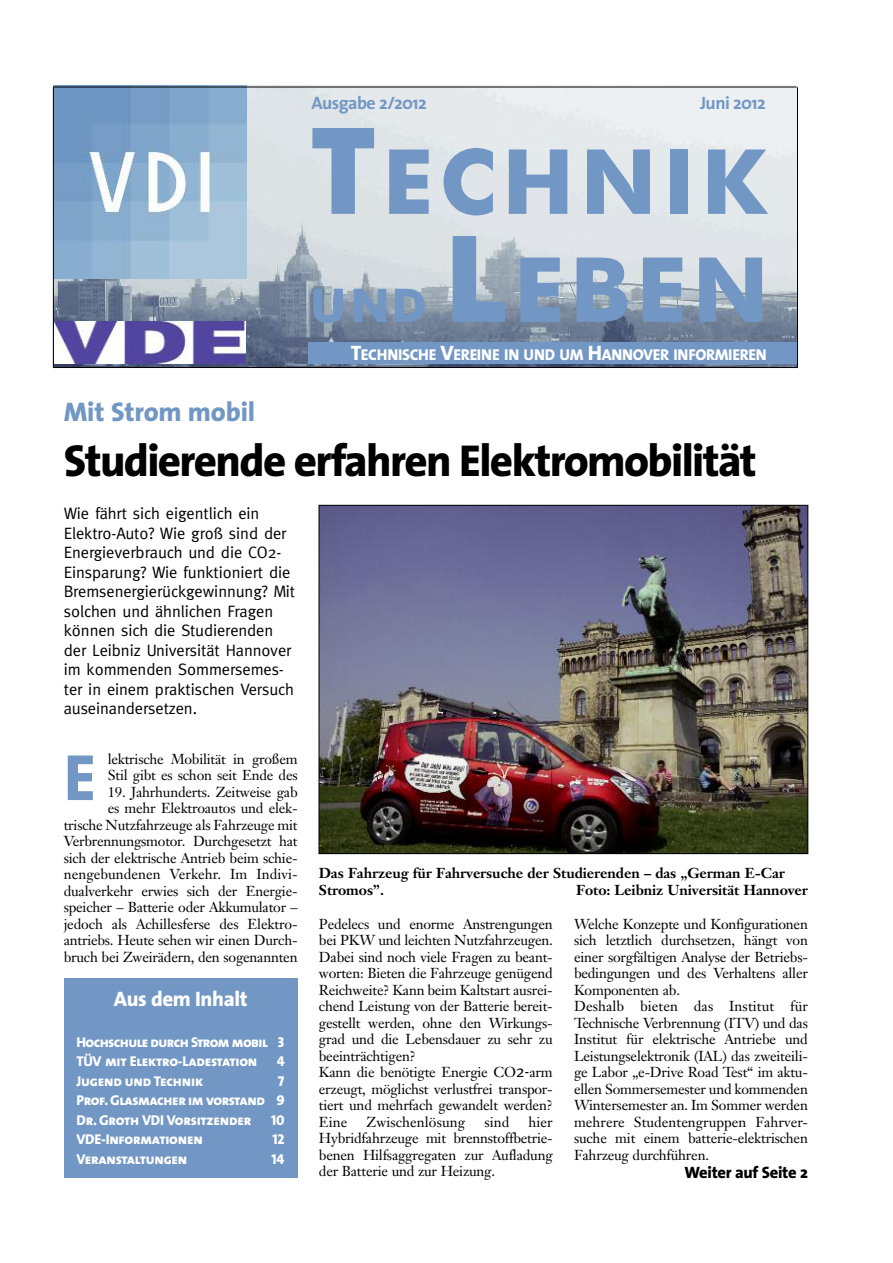
<style>
.page{position:relative;width:893px;height:1263px;background:#fff}
.page>*{position:absolute;margin:0;border:0;box-sizing:border-box;transform-origin:0 0}
.t1{font:700 90px "Futura BT";letter-spacing:.065em;color:#7297c4}
.t2{font:800 66px "The Sans";color:#7297c4}
.t3{font:700 46.5px "Futura BT";color:#7297c4}
.t4{font:800 45px "The Sans";letter-spacing:-.035em;color:#000}
.t5{font:800 27px "The Sans";letter-spacing:-.005em;color:#7297c4}
.t6{font:800 21px "The Sans";letter-spacing:-.02em;color:#fff}
.t7{font:700 18px "The Sans";letter-spacing:-.03em;color:#7297c4}
.t8{font:16.5px/19.5px "Meta";letter-spacing:-.005em;color:#000}
.t9{font:800 16.5px "The Sans";letter-spacing:-.02em;color:#000}
.t10{font:800 15.75px "The Sans";letter-spacing:-.025em;color:#fff}
.t11{font:14.25px/16.5px "Janson Text";letter-spacing:-.015em;color:#000}
.t12{font:14.25px/19.5px "The Sans Extra Bold Caps";letter-spacing:-.02em;color:#fff;text-align:justify}
.t13{font:700 14.25px/16.5px "Janson Text";letter-spacing:-.005em;color:#000}
.t14{font:14.25px/19.5px "The Sans Extra Bold Caps";letter-spacing:-.04em;color:#fff}
.t15{font:14.25px "Janson Text";letter-spacing:.005em;color:#000}
.s1{font-size:120px}
.s2{font-size:21px}
.s3{font-family:"Meta";font-size:16.5px}
</style>
<div class="page">
<img style="left:321px;top:507px;width:485px;height:345px">
<div style="left:64px;top:978px;width:234px;height:200px;background:#7297c4"></div>
<img style="left:54px;top:85px;width:743px;height:282px">
<div style="left:308px;top:342px;width:489px;height:21px;background:#7297c4"></div>
<img style="left:53px;top:85px;width:194px;height:194px">
<img style="left:54px;top:321px;width:191px;height:42px">
<hr style="left:53px;top:87px;width:1px;height:280px;background:#000">
<hr style="left:53px;top:87px;width:744px;height:1px;background:#000">
<hr style="left:53px;top:367px;width:744px;height:1px;background:#000">
<hr style="left:797px;top:87px;width:1px;height:280px;background:#000">
<p class="t7" style="left:312px;top:96px;width:117px">Ausgabe 2/2012</p>
<p class="t7" style="left:700px;top:96px;width:67px">Juni 2012</p>
<h1 class="t1" style="left:310px;top:146px;width:458px"><span class="s1">T</span>ECHNIK</h1>
<h3 class="t3" style="left:310px;top:287px;width:119px">UND</h3>
<h1 class="t1" style="left:444px;top:254px;width:327px"><span class="s1">L</span>EBEN</h1>
<h3 class="t5" style="left:64px;top:401px;width:193px">Mit Strom mobil</h3>
<p class="t10" style="left:351px;top:348px;width:417px"><span class="s2">T</span>ECHNISCHE <span class="s2">V</span>EREINE IN UND UM <span class="s2">H</span>ANNOVER INFORMIEREN</p>
<h3 class="t4" style="left:64px;top:443px;width:694px">Studierende erfahren Elektromobilität</h3>
<p class="t8" style="left:64px;top:504px;width:233px">Wie fährt sich eigentlich ein<br>Elektro-Auto? Wie groß sind der<br>Energieverbrauch und die CO2-<br>Einsparung? Wie funktioniert die<br>Bremsenergierückgewinnung? Mit solchen und ähnlichen Fragen können sich die Studierenden der Leibniz Universität Hannover im kommenden Sommersemes&shy;ter in einem praktischen Versuch auseinandersetzen.</p>
<p class="t11" style="left:108px;top:752px;width:191px">lektrische Mobilität in großem<br>Stil gibt es schon seit Ende des</p>
<p class="t11" style="left:64px;top:785px;width:235px;text-align:right">19. Jahrhunderts. Zeitweise gab<br>es mehr Elektroautos und elek-<br>trische Nutzfahrzeuge als Fahrzeuge mit Verbrennungsmotor. Durchgesetzt hat sich der elektrische Antrieb beim schie&shy;nengebundenen Verkehr. Im Indivi&shy;dualverkehr erwies sich der Energie&shy;speicher – Batterie oder Akkumulator – jedoch als Achillesferse des Elektro&shy;antriebs. Heute sehen wir einen Durch&shy;bruch bei Zweirädern, den sogenannten</p>
<h2 class="t2" style="left:64px;top:752px;width:34px">E</h2>
<h3 class="t6" style="left:114px;top:990px;width:135px">Aus dem Inhalt</h3>
<p class="t14" style="left:77px;top:1034px;width:209px">Hochschule durch Strom mobil 3<br>TÜV mit Elektro-Ladestation</p>
<p class="t12" style="left:277px;top:1053px;width:9px">4</p>
<p class="t12" style="left:77px;top:1073px;width:128px">Jugend und Technik</p>
<p class="t12" style="left:77px;top:1073px;width:210px;text-indent:201px">7<br>Prof. Glasmacher im vorstand 9<br>Dr. Groth VDI Vorsitzender</p>
<p class="t12" style="left:271px;top:1112px;width:15px">10</p>
<p class="t12" style="left:77px;top:1131px;width:128px">VDE-Informationen</p>
<p class="t12" style="left:272px;top:1131px;width:14px">12</p>
<p class="t12" style="left:77px;top:1151px;width:112px">Veranstaltungen</p>
<p class="t12" style="left:272px;top:1151px;width:14px">14</p>
<p class="t13" style="left:319px;top:867px;width:467px">Das Fahrzeug für Fahrversuche der Studierenden – das „German E-Car<br>Stromos”.</p>
<p class="t13" style="left:576px;top:883px;width:233px">Foto: Leibniz Universität Hannover</p>
<p class="t11" style="left:319px;top:917px;width:235px">Pedelecs und enorme Anstrengungen bei PKW und leichten Nutzfahrzeugen.<br>Dabei sind noch viele Fragen zu beant&shy;worten: Bieten die Fahrzeuge genügend Reichweite? Kann beim Kaltstart ausrei&shy;chend Leistung von der Batterie bereit&shy;gestellt werden, ohne den Wirkungs&shy;grad und die Lebensdauer zu sehr zu beeinträchtigen?<br>Kann die benötigte Energie CO<span class="s3">2-</span>arm erzeugt, möglichst verlustfrei transpor&shy;tiert und mehrfach gewandelt werden?<br>Eine</p>
<p class="t11" style="left:319px;top:1115px;width:235px;text-align:justify;text-indent:210px">hier Hybridfahrzeuge mit brennstoffbetrie&shy;benen Hilfsaggregaten zur Aufladung der Batterie und zur Heizung.</p>
<p class="t15" style="left:367px;top:1116px;width:100px">Zwischenlösung</p>
<p class="t11" style="left:484px;top:1115px;width:27px">sind</p>
<p class="t11" style="left:574px;top:917px;width:235px">Welche Konzepte und Konfigurationen sich letztlich durchsetzen, hängt von einer sorgfältigen Analyse der Betriebs&shy;bedingungen und des Verhaltens aller Komponenten ab.<br>Deshalb bieten das Institut für Technische Verbrennung (ITV) und das Institut für elektrische Antriebe und Leistungselektronik (IAL) das zweiteili&shy;ge Labor „e-Drive Road Test“ im aktu&shy;ellen Sommersemester und kommenden Wintersemester an. Im Sommer werden mehrere Studentengruppen Fahrver&shy;suche mit einem batterie-elektrischen Fahrzeug durchführen.</p>
<p class="t9" style="left:684px;top:1165px;width:125px">Weiter auf Seite 2</p>
</div>
